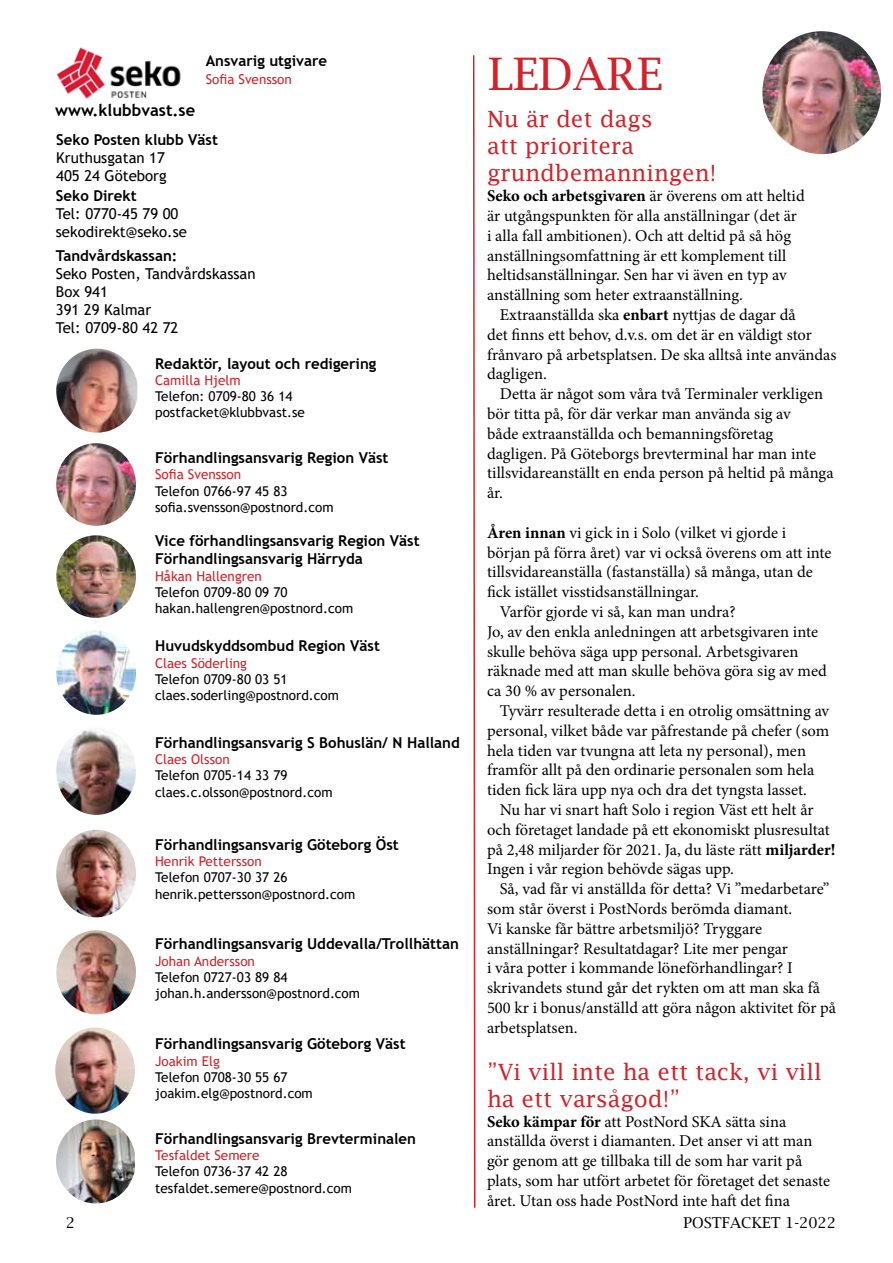
<style>
.page{position:relative;width:893px;height:1263px;background:#fff}
.page>*{position:absolute;margin:0;border:0;box-sizing:border-box;transform-origin:0 0}
.t1{font:45px "Lucida Bright";color:#d2232a}
.t2{font:22.5px/27px "Lucida Fax";color:#d2232a}
.t3{font:16.5px/19.8px "Minion Pro";color:#000}
.t4{font:700 16.5px "Trebuchet MS";color:#000}
.t5{font:700 15px/18px "Trebuchet MS";color:#000}
.t6{font:15px/18px "Trebuchet MS";color:#000}
.t7{font:15px "Lucida Bright";color:#000}
.t8{font:13.5px/16.2px "Trebuchet MS";color:#000}
.t9{font:13.5px "Trebuchet MS";color:#d2232a}
.s1{font-weight:700}
</style>
<div class="page">
<img style="left:56px;top:47px;width:125px;height:51px">
<img style="left:56px;top:630px;width:80px;height:85px">
<img style="left:56px;top:930px;width:80px;height:84px">
<img style="left:56px;top:729px;width:80px;height:86px">
<img style="left:56px;top:830px;width:80px;height:87px">
<img style="left:55px;top:1027px;width:80px;height:87px">
<img style="left:56px;top:535px;width:80px;height:83px">
<img style="left:56px;top:1119px;width:79px;height:84px">
<img style="left:56px;top:443px;width:80px;height:83px">
<svg style="left:472px;top:55px;width:4px;height:1153px"></svg>
<img style="left:762px;top:31px;width:119px;height:123px">
<img style="left:56px;top:349px;width:81px;height:84px">
<p class="t4" style="left:55px;top:100px;width:141px">www.klubbvast.se</p>
<p class="t5" style="left:206px;top:52px;width:123px">Ansvarig utgivare</p>
<p class="t9" style="left:206px;top:71px;width:88px">Sofia Svensson</p>
<p class="t5" style="left:56px;top:130px;width:163px">Seko Posten klubb Väst</p>
<p class="t6" style="left:56px;top:148px;width:112px">Kruthusgatan 17<br>405 24 Göteborg</p>
<p class="t5" style="left:56px;top:187px;width:82px">Seko Direkt</p>
<p class="t6" style="left:56px;top:205px;width:133px">Tel: 0770-45 79 00 sekodirekt@seko.se</p>
<p class="t5" style="left:56px;top:247px;width:123px">Tandvårdskassan:</p>
<p class="t6" style="left:56px;top:264px;width:201px">Seko Posten, Tandvårdskassan<br>Box 941<br>391 29 Kalmar<br>Tel: 0709-80 42 72</p>
<p class="t5" style="left:155px;top:354px;width:223px">Redaktör, layout och redigering</p>
<p class="t9" style="left:155px;top:372px;width:87px">Camilla Hjelm</p>
<p class="t8" style="left:155px;top:388px;width:151px">Telefon: 0709-80 36 14 postfacket@klubbvast.se</p>
<p class="t5" style="left:155px;top:449px;width:235px">Förhandlingsansvarig Region Väst</p>
<p class="t9" style="left:155px;top:466px;width:88px">Sofia Svensson</p>
<p class="t8" style="left:155px;top:482px;width:180px">Telefon 0766-97 45 83 sofia.svensson@postnord.com</p>
<p class="t5" style="left:155px;top:532px;width:266px">Vice förhandlingsansvarig Region Väst<br>Förhandlingsansvarig Härryda</p>
<p class="t9" style="left:155px;top:567px;width:108px">Håkan Hallengren</p>
<p class="t8" style="left:155px;top:584px;width:200px">Telefon 0709-80 09 70 hakan.hallengren@postnord.com</p>
<p class="t5" style="left:155px;top:637px;width:226px">Huvudskyddsombud Region Väst</p>
<p class="t9" style="left:155px;top:654px;width:93px">Claes Söderling</p>
<p class="t8" style="left:155px;top:671px;width:185px">Telefon 0709-80 03 51 claes.soderling@postnord.com</p>
<p class="t5" style="left:155px;top:734px;width:306px">Förhandlingsansvarig S Bohuslän/ N Halland</p>
<p class="t9" style="left:155px;top:751px;width:76px">Claes Olsson</p>
<p class="t8" style="left:155px;top:767px;width:179px">Telefon 0705-14 33 79 claes.c.olsson@postnord.com</p>
<p class="t5" style="left:155px;top:836px;width:245px">Förhandlingsansvarig Göteborg Öst</p>
<p class="t9" style="left:155px;top:853px;width:108px">Henrik Pettersson</p>
<p class="t8" style="left:155px;top:869px;width:202px">Telefon 0707-30 37 26 henrik.pettersson@postnord.com</p>
<p class="t5" style="left:155px;top:935px;width:305px">Förhandlingsansvarig Uddevalla/Trollhättan</p>
<p class="t9" style="left:155px;top:952px;width:101px">Johan Andersson</p>
<p class="t8" style="left:155px;top:969px;width:206px">Telefon 0727-03 89 84 johan.h.andersson@postnord.com</p>
<p class="t5" style="left:155px;top:1035px;width:252px">Förhandlingsansvarig Göteborg Väst</p>
<p class="t9" style="left:155px;top:1052px;width:66px">Joakim Elg</p>
<p class="t8" style="left:155px;top:1069px;width:159px">Telefon 0708-30 55 67 joakim.elg@postnord.com</p>
<p class="t5" style="left:155px;top:1130px;width:262px">Förhandlingsansvarig Brevterminalen</p>
<p class="t9" style="left:155px;top:1147px;width:106px">Tesfaldet Semere</p>
<p class="t8" style="left:155px;top:1163px;width:198px">Telefon 0736-37 42 28 tesfaldet.semere@postnord.com</p>
<h1 class="t1" style="left:488px;top:48px;width:176px">LEDARE</h1>
<h2 class="t2" style="left:487px;top:106px;width:231px">Nu är det dags<br>att prioritera grundbemanningen!</h2>
<p class="t3" style="left:487px;top:186px;width:319px"><span class="s1">Seko och arbetsgivaren</span> är överens om att heltid är utgångspunkten för alla anställningar (det är i alla fall ambitionen). Och att deltid på så hög anställningsomfattning är ett komplement till heltidsanställningar. Sen har vi även en typ av anställning som heter extraanställning.</p>
<p class="t3" style="left:487px;top:305px;width:351px;text-indent:13px">Extraanställda ska <span class="s1">enbart</span> nyttjas de dagar då<br>det finns ett behov, d.v.s. om det är en väldigt stor frånvaro på arbetsplatsen. De ska alltså inte användas dagligen.</p>
<p class="t3" style="left:487px;top:384px;width:348px;text-indent:13px">Detta är något som våra två Terminaler verkligen bör titta på, för där verkar man använda sig av<br>både extraanställda och bemanningsföretag dagligen. På Göteborgs brevterminal har man inte tillsvidareanställt en enda person på heltid på många år.</p>
<p class="t3" style="left:487px;top:523px;width:301px"><span class="s1">Åren innan</span> vi gick in i Solo (vilket vi gjorde i</p>
<p class="t3" style="left:487px;top:542px;width:346px">början på förra året) var vi också överens om att inte</p>
<p class="t3" style="left:487px;top:562px;width:327px">tillsvidareanställa (fastanställa) så många, utan de</p>
<p class="t3" style="left:487px;top:582px;width:213px">fick istället visstidsanställningar.</p>
<p class="t3" style="left:500px;top:602px;width:237px">Varför gjorde vi så, kan man undra?</p>
<p class="t3" style="left:487px;top:622px;width:332px">Jo, av den enkla anledningen att arbetsgivaren inte</p>
<p class="t3" style="left:487px;top:641px;width:313px">skulle behöva säga upp personal. Arbetsgivaren</p>
<p class="t3" style="left:487px;top:661px;width:341px">räknade med att man skulle behöva göra sig av med</p>
<p class="t3" style="left:487px;top:681px;width:150px">ca 30 % av personalen.</p>
<p class="t3" style="left:500px;top:701px;width:331px">Tyvärr resulterade detta i en otrolig omsättning av</p>
<p class="t3" style="left:487px;top:721px;width:344px">personal, vilket både var påfrestande på chefer (som</p>
<p class="t3" style="left:487px;top:740px;width:320px">hela tiden var tvungna att leta ny personal), men</p>
<p class="t3" style="left:487px;top:760px;width:329px">framför allt på den ordinarie personalen som hela</p>
<p class="t3" style="left:487px;top:780px;width:321px">tiden fick lära upp nya och dra det tyngsta lasset.</p>
<p class="t3" style="left:500px;top:800px;width:315px">Nu har vi snart haft Solo i region Väst ett helt år</p>
<p class="t3" style="left:487px;top:820px;width:344px">och företaget landade på ett ekonomiskt plusresultat</p>
<p class="t3" style="left:487px;top:839px;width:350px">på 2,48 miljarder för 2021. Ja, du läste rätt <span class="s1">miljarder!</span></p>
<p class="t3" style="left:487px;top:859px;width:248px">Ingen i vår region behövde sägas upp.</p>
<p class="t3" style="left:500px;top:879px;width:331px">Så, vad får vi anställda för detta? Vi ”medarbetare”</p>
<p class="t3" style="left:487px;top:899px;width:307px">som står överst i PostNords berömda diamant.</p>
<p class="t3" style="left:487px;top:919px;width:276px">Vi kanske får bättre arbetsmiljö? Tryggare</p>
<p class="t3" style="left:487px;top:938px;width:302px">anställningar? Resultatdagar? Lite mer pengar</p>
<p class="t3" style="left:487px;top:958px;width:307px">i våra potter i kommande löneförhandlingar? I</p>
<p class="t3" style="left:487px;top:978px;width:334px">skrivandets stund går det rykten om att man ska få</p>
<p class="t3" style="left:487px;top:998px;width:351px">500 kr i bonus/anställd att göra någon aktivitet för på</p>
<p class="t3" style="left:487px;top:1018px;width:92px">arbetsplatsen.</p>
<h2 class="t2" style="left:487px;top:1058px;width:336px">”Vi vill inte ha ett tack, vi vill ha ett varsågod!”</h2>
<p class="t3" style="left:487px;top:1111px;width:345px"><span class="s1">Seko kämpar för</span> att PostNord SKA sätta sina anställda överst i diamanten. Det anser vi att man gör genom att ge tillbaka till de som har varit på plats, som har utfört arbetet för företaget det senaste året. Utan oss hade PostNord inte haft det fina</p>
<p class="t7" style="left:66px;top:1214px;width:11px">2</p>
<p class="t7" style="left:684px;top:1214px;width:154px">POSTFACKET 1-2022</p>
</div>
